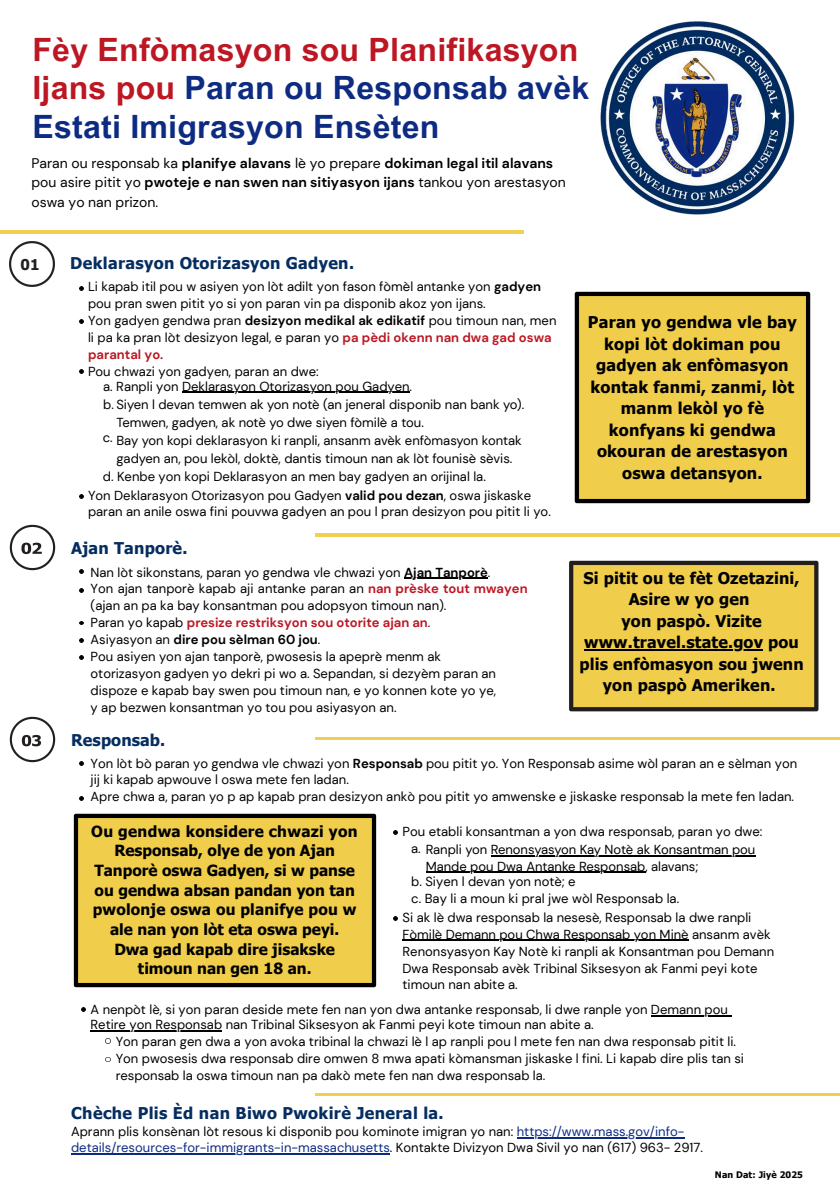
<style>
.page{position:relative;width:840px;height:1188px;background:#fff}
.page>*{position:absolute;margin:0;border:0;box-sizing:border-box;transform-origin:0 0}
.t1{font:700 32.1px/38.2px "Arial MT Pro";letter-spacing:.005em;color:#0d2b82}
.t2{font:700 16.2px/21.5px "Tahoma";letter-spacing:.015em;color:#000;text-align:center}
.t3{font:700 16.2px "Tahoma";letter-spacing:.02em;color:#052d60}
.t4{font:700 16.12px/21.4px "Tahoma";letter-spacing:.01em;color:#000;text-align:center}
.t5{font:700 15.38px/19.6px "Tahoma";color:#000;text-align:center}
.t6{font:700 15.38px "Tahoma";letter-spacing:.02em;color:#000}
.t7{font:700 14.85px "Tahoma";color:#231f20}
.t8{font:13.95px/19.1px "DM Sans";color:#000}
.t9{font:13.05px/16.9px "DM Sans";color:#000}
.t10{font:13.05px "DM Sans";color:#0d2b82}
.t11{font:700 9px "Tahoma";letter-spacing:.015em;color:#000}
.s1{color:#bc1723}
.s2{font-weight:700}
.s3{font-weight:700;color:#bc1723}
.s4{color:#0d2b82}
.s5{color:#000}
</style>
<div class="page">
<svg style="left:81px;top:1007px;width:4px;height:4px"></svg>
<img style="left:601px;top:22px;width:194px;height:193px">
<img style="left:9px;top:524px;width:47px;height:47px">
<img style="left:9px;top:716px;width:47px;height:47px">
<img style="left:73px;top:813px;width:304px;height:175px">
<img style="left:315px;top:534px;width:524px;height:2px">
<img style="left:315px;top:1093px;width:524px;height:2px">
<img style="left:574px;top:291px;width:237px;height:213px">
<img style="left:404px;top:560px;width:415px;height:152px">
<svg style="left:79px;top:287px;width:4px;height:3px"></svg>
<svg style="left:79px;top:369px;width:4px;height:4px"></svg>
<svg style="left:79px;top:319px;width:4px;height:4px"></svg>
<svg style="left:80px;top:494px;width:4px;height:4px"></svg>
<svg style="left:80px;top:569px;width:4px;height:4px"></svg>
<svg style="left:80px;top:589px;width:4px;height:3px"></svg>
<svg style="left:80px;top:621px;width:4px;height:4px"></svg>
<svg style="left:80px;top:655px;width:4px;height:4px"></svg>
<svg style="left:80px;top:638px;width:4px;height:4px"></svg>
<img style="left:315px;top:737px;width:525px;height:3px">
<hr style="left:584px;top:649px;width:179px;height:1px;background:#000">
<hr style="left:517px;top:1137px;width:167px;height:1px;background:#0d2b82">
<hr style="left:71px;top:1153px;width:319px;height:1px;background:#0d2b82">
<hr style="left:404px;top:577px;width:84px;height:1px;background:#000">
<hr style="left:182px;top:392px;width:228px;height:1px;background:#000">
<hr style="left:402px;top:939px;width:287px;height:2px;background:#000">
<hr style="left:651px;top:1015px;width:77px;height:1px;background:#000">
<hr style="left:91px;top:1030px;width:131px;height:1px;background:#000">
<img style="left:315px;top:737px;width:524px;height:2px">
<svg style="left:80px;top:761px;width:4px;height:4px"></svg>
<svg style="left:80px;top:796px;width:4px;height:4px"></svg>
<hr style="left:491px;top:855px;width:264px;height:1px;background:#000">
<hr style="left:426px;top:871px;width:219px;height:2px;background:#000">
<svg style="left:393px;top:830px;width:4px;height:4px"></svg>
<svg style="left:393px;top:916px;width:4px;height:4px"></svg>
<img style="left:0;top:231px;width:524px;height:2px">
<img style="left:10px;top:242px;width:45px;height:45px">
<h2 class="t1" style="left:32px;top:35px;width:558px"><span class="s1">Fèy Enfòmasyon sou Planifikasyon<br>Ijans pou</span> Paran ou Responsab avèk<br>Estati Imigrasyon Ensèten</h2>
<p class="t8" style="left:32px;top:154px;width:536px">Paran ou responsab ka <span class="s2">planifye alavans</span> lè yo prepare <span class="s2">dokiman legal itil alavans </span>pou asire pitit yo <span class="s2">pwoteje e nan swen nan sitiyasyon ijans</span> tankou yon arestasyon oswa yo nan prizon.</p>
<p class="t7" style="left:21px;top:255px;width:20px">01</p>
<p class="t3" style="left:70px;top:253px;width:285px">Deklarasyon Otorizasyon Gadyen.</p>
<p class="t9" style="left:88px;top:278px;width:470px">Li kapab itil pou w asiyen yon lòt adilt yon fason fòmèl antanke yon <span class="s2">gadyen </span>pou pran swen pitit yo si yon paran vin pa disponib akoz yon ijans.<br>Yon gadyen gendwa pran <span class="s2">desizyon medikal ak edikatif</span> pou timoun nan, men li pa ka pran lòt desizyon legal, e paran yo <span class="s3">pa pèdi okenn nan dwa gad oswa parantal yo.<br></span>Pou chwazi yon gadyen, paran an dwe:</p>
<p class="t9" style="left:103px;top:378px;width:310px">a. Ranpli yon Deklarasyon Otorizasyon pou Gadyen.</p>
<h3 class="t9" style="left:103px;top:396px;width:422px">b. Siyen l devan temwen ak yon notè (an jeneral disponib nan bank yo).</h3>
<p class="t9" style="left:103px;top:429px;width:12px">c.</p>
<h2 class="t9" style="left:103px;top:468px;width:384px">d. Kenbe yon kopi Deklarasyon an men bay gadyen an orijinal la.</h2>
<p class="t9" style="left:88px;top:486px;width:464px">Yon Deklarasyon Otorizasyon pou Gadyen <span class="s2">valid pou dezan</span>, oswa jiskaske paran an anile oswa fini pouvwa gadyen an pou l pran desizyon pou pitit li yo.</p>
<p class="t9" style="left:116px;top:414px;width:309px">Temwen, gadyen, ak notè yo dwe siyen fòmilè a tou.</p>
<h3 class="t9" style="left:116px;top:431px;width:407px;line-height:18px">Bay yon kopi deklarasyon ki ranpli, ansanm avèk enfòmasyon kontak gadyen an, pou lekòl, doktè, dantis timoun nan ak lòt founisè sèvis.</h3>
<p class="t3" style="left:71px;top:537px;width:118px">Ajan Tanporè.</p>
<p class="t9" style="left:91px;top:563px;width:401px">Nan lòt sikonstans, paran yo gendwa vle chwazi yon <span class="s2">Ajan Tanporè</span>.</p>
<h2 class="t9" style="left:91px;top:580px;width:439px">Yon ajan tanporè kapab aji antanke paran an <span class="s3">nan prèske tout mwayen </span>(ajan an pa ka bay konsantman pou adopsyon timoun nan).<br>Paran yo kapab <span class="s3">presize restriksyon sou otorite ajan an</span>.<br>Asiyasyon an <span class="s2">dire pou sèlman 60 jou</span>.<br>Pou asiyen yon ajan tanporè, pwosesis la apeprè menm ak<br>otorizasyon gadyen yo dekri pi wo a. Sepandan, si dezyèm paran an dispoze e kapab bay swen pou timoun nan, e yo konnen kote yo ye,<br>y ap bezwen konsantman yo tou pou asiyasyon an.</h2>
<p class="t3" style="left:71px;top:730px;width:96px">Responsab.</p>
<h2 class="t2" style="left:588px;top:311px;width:210px">Paran yo gendwa vle bay kopi lòt dokiman pou gadyen ak enfòmasyon kontak fanmi, zanmi, lòt manm lekòl yo fè konfyans ki gendwa okouran de arestasyon oswa detansyon.</h2>
<h3 class="t4" style="left:583px;top:567px;width:217px">Si pitit ou te fèt Ozetazini,<br>Asire w yo gen<br>yon paspò. Vizite</h3>
<p class="t4" style="left:579px;top:631px;width:226px">www.travel.state.gov pou plis enfòmasyon sou jwenn yon paspò Ameriken.</p>
<h3 class="t9" style="left:91px;top:755px;width:708px;line-height:15.8px">Yon lòt bò paran yo gendwa vle chwazi yon <span class="s2">Responsab</span> pou pitit yo. Yon Responsab asime wòl paran an e sèlman yon jij ki kapab apwouve l oswa mete fen ladan.</h3>
<h3 class="t9" style="left:91px;top:788px;width:705px">Apre chwa a, paran yo p ap kapab pran desizyon ankò pou pitit yo amwenske e jiskaske responsab la mete fen ladan.</h3>
<h3 class="t6" style="left:91px;top:821px;width:268px">Ou gendwa konsidere chwazi yon</h3>
<h3 class="t9" style="left:402px;top:822px;width:361px">Pou etabli konsantman a yon dwa responsab, paran yo dwe:</h3>
<h3 class="t5" style="left:93px;top:840px;width:265px">Responsab, olye de yon Ajan<br>Tanporè oswa Gadyen, si w panse ou gendwa absan pandan yon tan pwolonje oswa ou planifye pou w ale nan yon lòt eta oswa peyi.<br>Dwa gad kapab dire jisakske timoun nan gen 18 an.</h3>
<h3 class="t9" style="left:411px;top:841px;width:346px">a. Ranpli yon Renonsyasyon Kay Notè ak Konsantman pou</h3>
<p class="t9" style="left:426px;top:857px;width:274px">Mande pou Dwa Antanke Responsab, alavans;</p>
<p class="t9" style="left:411px;top:873px;width:269px">b. Siyen l devan yon notè; e<br>c. Bay li a moun ki pral jwe wòl Responsab la.</p>
<h3 class="t9" style="left:402px;top:909px;width:350px">Si ak lè dwa responsab la nesesè, Responsab la dwe ranpli</h3>
<p class="t9" style="left:402px;top:925px;width:373px">Fòmilè Demann pou Chwa Responsab yon Minè ansanm avèk Renonsyasyon Kay Notè ki ranpli ak Konsantman pou Demann Dwa Responsab avèk Tribinal Siksesyon ak Fanmi peyi kote timoun nan abite a.</p>
<h3 class="t9" style="left:91px;top:1001px;width:639px">A nenpòt lè, si yon paran deside mete fen nan yon dwa antanke responsab, li dwe ranple yon Demann pou</h3>
<p class="t9" style="left:91px;top:1016px;width:505px">Retire yon Responsab nan Tribinal Siksesyon ak Fanmi peyi kote timoun nan abite a.</p>
<p class="t9" style="left:116px;top:1033px;width:630px">Yon paran gen dwa a yon avoka tribinal la chwazi lè l ap ranpli pou l mete fen nan dwa responsab pitit li.<br>Yon pwosesis dwa responsab dire omwen 8 mwa apati kòmansman jiskaske l fini. Li kapab dire plis tan si responsab la oswa timoun nan pa dakò mete fen nan dwa responsab la.</p>
<p class="t3" style="left:71px;top:1103px;width:374px">Chèche Plis Èd nan Biwo Pwokirè Jeneral la.</p>
<p class="t9" style="left:71px;top:1123px;width:615px">Aprann plis konsènan lòt resous ki disponib pou kominote imigran yo nan: <span class="s4">https://www.mass.gov/info-</span></p>
<p class="t10" style="left:71px;top:1138px;width:633px">details/resources-for-immigrants-in-massachusetts<span class="s5">. Kontakte Divizyon Dwa Sivil yo nan (617) 963- 2917.</span></p>
<p class="t11" style="left:715px;top:1168px;width:89px">Nan Dat: Jiyè 2025</p>
</div>
